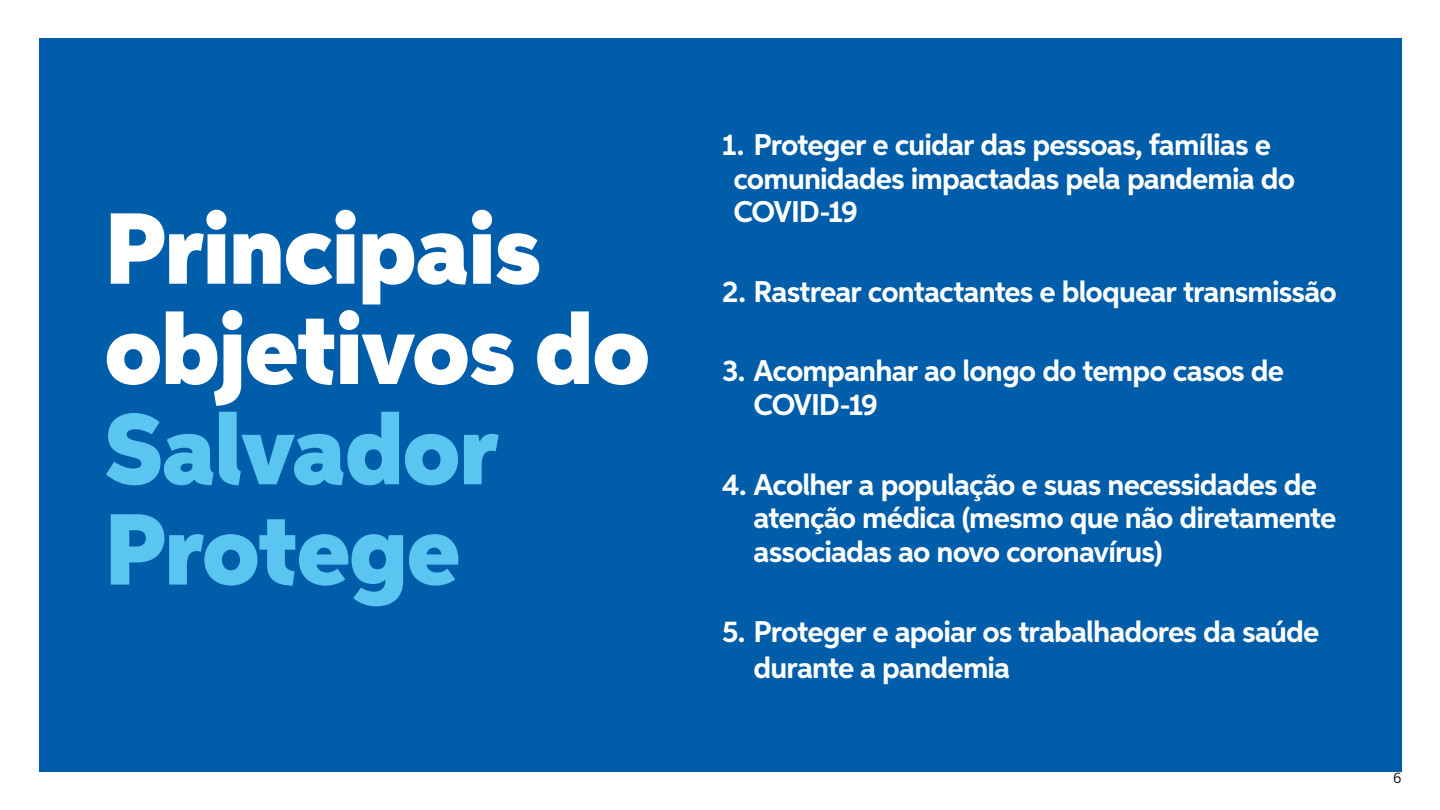
<style>
.page{position:relative;width:1440px;height:810px;background:#fff}
.page>*{position:absolute;margin:0;border:0;box-sizing:border-box;transform-origin:0 0}
.t1{font:900 101.1px/100.3px "Neutro";letter-spacing:-.02em;color:#fff}
.t2{font:900 101.1px/100.3px "Neutro";letter-spacing:-.02em;color:#5bc5f2}
.t3{font:700 30px/33.8px "Neutro";letter-spacing:-.03em;color:#fff}
.t4{font:15px "Prelo";color:#000}
</style>
<div class="page">
<div style="left:39px;top:38px;width:1363px;height:734px;background:#005da9"></div>
<h1 class="t1" style="left:104px;top:202px;width:548px">Principais objetivos do</h1>
<h1 class="t2" style="left:104px;top:402px;width:397px">Salvador<br>Protege</h1>
<p class="t3" style="left:734px;top:128px;width:563px;text-indent:-11px">1. Proteger e cuidar das pessoas, famílias e comunidades impactadas pela pandemia do<br>COVID-19</p>
<p class="t3" style="left:722px;top:275px;width:616px">2. Rastrear contactantes e bloquear transmissão</p>
<p class="t3" style="left:754px;top:354px;width:532px;text-indent:-31px">3. Acompanhar ao longo do tempo casos de<br>COVID-19</p>
<p class="t3" style="left:754px;top:468px;width:584px;text-indent:-31px">4. Acolher a população e suas necessidades de atenção médica (mesmo que não diretamente associadas ao novo coronavírus)</p>
<p class="t3" style="left:754px;top:613px;width:567px;line-height:36.8px;text-indent:-31px">5. Proteger e apoiar os trabalhadores da saúde durante a pandemia</p>
<p class="t4" style="left:1393px;top:769px;width:10px">6</p>
</div>
